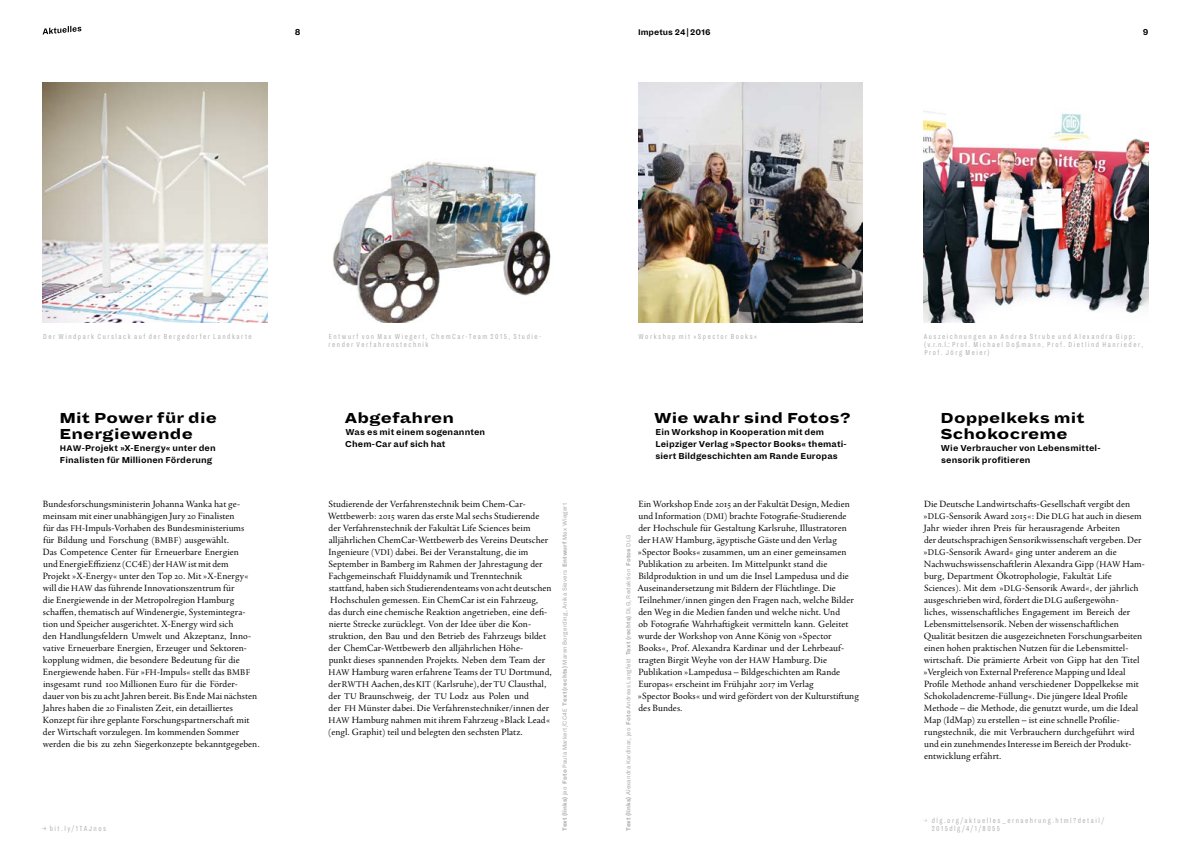
<style>
.page{position:relative;width:1191px;height:865px;background:#fff}
.page>*{position:absolute;margin:0;border:0;box-sizing:border-box;transform-origin:0 0}
.t1{font:900 16px/16px "Dia";letter-spacing:.01em;color:#000}
.t2{font:9.8px/12px "Agmena W1 G";color:#000}
.t3{font:700 9.5px/12px "Dia";letter-spacing:.01em;color:#000}
.t4{font:700 9.1px "Dia";color:#000}
.t5{font:300 8px/8px "Dia";letter-spacing:.185em;color:#a7a9a9}
.t6{font:6.5px "Dia";letter-spacing:.025em;color:#a7a9a9}
.s1{font-size:9px}
.s2{font-weight:700}
</style>
<div class="page">
<img style="left:332px;top:161px;width:219px;height:162px">
<img style="left:43px;top:83px;width:224px;height:240px">
<img style="left:638px;top:83px;width:224px;height:240px">
<img style="left:923px;top:111px;width:225px;height:212px">
<svg style="left:43px;top:26px;width:38px;height:9px"></svg>
<p class="t3" style="left:295px;top:26px;width:7px">8</p>
<p class="t4" style="left:638px;top:26px;width:74px">Impetus 24|2016</p>
<p class="t3" style="left:1142px;top:26px;width:7px">9</p>
<p class="t5" style="left:43px;top:332px;width:210px">Der Windpark Curslack auf der Bergedorfer Landkarte</p>
<p class="t5" style="left:329px;top:332px;width:214px">Entwurf von Max Wiegert, ChemCar-Team 2015, Studie&shy;render Verfahrenstechnik</p>
<p class="t5" style="left:638px;top:332px;width:120px">Workshop mit »Spector Books«</p>
<h1 class="t1" style="left:59px;top:409px;width:159px">Mit Power für die<br>Energiewende</h1>
<p class="t3" style="left:60px;top:442px;width:157px"><span class="s1">HAW</span>-Projekt »X-Energy« unter den<br>Finalisten für Millionen Förderung</p>
<h1 class="t1" style="left:345px;top:409px;width:111px">Abgefahren</h1>
<p class="t3" style="left:345px;top:426px;width:141px">Was es mit einem sogenannten<br>Chem-Car auf sich hat</p>
<h1 class="t1" style="left:654px;top:409px;width:198px">Wie wahr sind Fotos?</h1>
<p class="t3" style="left:655px;top:426px;width:193px">Ein Workshop in Kooperation mit dem<br>Leipziger Verlag »Spector Books« themati&shy;siert Bildgeschichten am Rande Europas</p>
<p class="t2" style="left:43px;top:497px;width:218px">Bundesforschungsministerin Johanna Wanka hat ge&shy;meinsam mit einer unabhängigen Jury 20 Finalisten<br>für das <span class="s1">FH</span>-Impuls-Vorhaben des Bundesministeriums<br>für Bildung und Forschung (<span class="s1">BMBF</span>) ausgewählt.<br>Das Competence Center für Erneuerbare Energien<br>und EnergieEffizienz (<span class="s1">CC</span>4E) der <span class="s1">HAW</span> ist mit dem<br>Projekt »X-Energy« unter den Top 20. Mit »X-Energy« will die <span class="s1">HAW</span> das führende Innovationszentrum für<br>die Energiewende in der Metropolregion Hamburg schaffen, thematisch auf Windenergie, Systemintegra&shy;tion und Speicher ausgerichtet. X-Energy wird sich<br>den Handlungsfeldern Umwelt und Akzeptanz, Inno&shy;vative Erneuerbare Energien, Erzeuger und Sektoren&shy;kopplung widmen, die besondere Bedeutung für die Energiewende haben. Für »<span class="s1">FH</span>-Impuls« stellt das <span class="s1">BMBF </span>insgesamt rund 100 Millionen Euro für die Förder&shy;dauer von bis zu acht Jahren bereit. Bis Ende Mai nächsten Jahres haben die 20 Finalisten Zeit, ein detailliertes Konzept für ihre geplante Forschungspartnerschaft mit der Wirtschaft vorzulegen. Im kommenden Sommer werden die bis zu zehn Siegerkonzepte bekanntgegeben.</p>
<p class="t5" style="left:42px;top:824px;width:65px">→ bit.ly/1TAJnos</p>
<p class="t2" style="left:328px;top:497px;width:225px">Studierende der Verfahrenstechnik beim Chem-Car-Wettbewerb: 2015 waren das erste Mal sechs Studierende der Verfahrenstechnik der Fakultät Life Sciences beim alljährlichen ChemCar-Wettbewerb des Vereins Deutscher Ingenieure (<span class="s1">VDI</span>) dabei. Bei der Veranstaltung, die im September in Bamberg im Rahmen der Jahrestagung der Fachgemeinschaft Fluiddynamik und Trenntechnik stattfand, haben sich Studierendenteams von acht deutschen Hochschulen gemessen. Ein ChemCar ist ein Fahrzeug,<br>das durch eine chemische Reaktion angetrieben, eine defi&shy;nierte Strecke zurücklegt. Von der Idee über die Kon&shy;struktion, den Bau und den Betrieb des Fahrzeugs bildet der ChemCar-Wettbewerb den alljährlichen Höhe-<br>punkt dieses spannenden Projekts. Neben dem Team der <span class="s1">HAW</span> Hamburg waren erfahrene Teams der <span class="s1">TU</span> Dortmund, der <span class="s1">RWTH</span> Aachen, des <span class="s1">KIT</span> (Karlsruhe), der <span class="s1">TU</span> Clausthal, der <span class="s1">TU</span> Braunschweig, der <span class="s1">TU</span> Lodz aus Polen und<br>der <span class="s1">FH</span> Münster dabei. Die Verfahrenstechniker/innen der <span class="s1">HAW</span> Hamburg nahmen mit ihrem Fahrzeug »Black Lead« (engl. Graphit) teil und belegten den sechsten Platz.</p>
<p class="t6" style="left:561px;top:831px;width:329px;rotate:-90deg"><span class="s2">Text (links)</span> jeo <span class="s2">Foto</span> Paula Markert/CC4E <span class="s2">Text (rechts)</span> Maren Borgerding, Anika Sievers <span class="s2">Entwurf</span> Max Wiegert</p>
<p class="t2" style="left:637px;top:497px;width:223px">Ein Workshop Ende 2015 an der Fakultät Design, Medien und Information (<span class="s1">DMI</span>) brachte Fotografie-Studierende der Hochschule für Gestaltung Karlsruhe, Illustratoren der <span class="s1">HAW</span> Hamburg, ägyptische Gäste und den Verlag »Spector Books« zusammen, um an einer gemeinsamen Publikation zu arbeiten. Im Mittelpunkt stand die Bildproduktion in und um die Insel Lampedusa und die Auseinandersetzung mit Bildern der Flüchtlinge. Die Teilnehmer/innen gingen den Fragen nach, welche Bilder den Weg in die Medien fanden und welche nicht. Und<br>ob Fotografie Wahrhaftigkeit vermitteln kann. Geleitet wurde der Workshop von Anne König von »Spector Books«, Prof. Alexandra Kardinar und der Lehrbeauf&shy;tragten Birgit Weyhe von der <span class="s1">HAW</span> Hamburg. Die Publikation »Lampedusa – Bildgeschichten am Rande Europas« erscheint im Frühjahr 2017 im Verlag<br>»Spector Books« und wird gefördert von der Kulturstiftung des Bundes.</p>
<p class="t6" style="left:625px;top:831px;width:298px;rotate:-90deg"><span class="s2">Text (links)</span> Alexandra Kardinar, jeo <span class="s2">Foto</span> Andreas Langfeld <span class="s2">Text (rechts)</span> DLG, Redaktion <span class="s2">Fotos</span> DLG</p>
<p class="t5" style="left:924px;top:332px;width:221px">Auszeichnungen an Andrea Strube und Alexandra Gipp: (v. r. n. l.: Prof. Michael Doßmann, Prof. Dietlind Hanrieder,<br>Prof. Jörg Meier)</p>
<h1 class="t1" style="left:940px;top:409px;width:146px">Doppelkeks mit<br>Schokocreme</h1>
<p class="t3" style="left:941px;top:442px;width:161px">Wie Verbraucher von Lebensmittel&shy;sensorik profitieren</p>
<p class="t2" style="left:923px;top:497px;width:223px">Die Deutsche Landwirtschafts-Gesellschaft vergibt den »<span class="s1">DLG</span>-Sensorik Award 2015«: Die <span class="s1">DLG</span> hat auch in diesem Jahr wieder ihren Preis für herausragende Arbeiten<br>der deutschsprachigen Sensorikwissenschaft vergeben. Der »<span class="s1">DLG</span>-Sensorik Award« ging unter anderem an die Nachwuchswissenschaftlerin Alexandra Gipp (<span class="s1">HAW</span> Ham&shy;burg, Department Ökotrophologie, Fakultät Life Sciences). Mit dem »<span class="s1">DLG</span>-Sensorik Award«, der jährlich ausgeschrieben wird, fördert die <span class="s1">DLG</span> außergewöhn-<br>liches, wissenschaftliches Engagement im Bereich der Lebensmittelsensorik. Neben der wissenschaftlichen Qualität besitzen die ausgezeichneten Forschungsarbeiten einen hohen praktischen Nutzen für die Lebensmittel&shy;wirtschaft. Die prämierte Arbeit von Gipp hat den Titel »Vergleich von External Preference Mapping und Ideal Profile Methode anhand verschiedener Doppelkekse mit Schokoladencreme-Füllung«. Die jüngere Ideal Profile Methode – die Methode, die genutzt wurde, um die Ideal Map (IdMap) zu erstellen – ist eine schnelle Profilie&shy;rungstechnik, die mit Verbrauchern durchgeführt wird und ein zunehmendes Interesse im Bereich der Produkt&shy;entwicklung erfährt.</p>
<p class="t5" style="left:923px;top:816px;width:183px">→ dlg.org/aktuelles_ernaehrung.html?detail/</p>
<p class="t5" style="left:931px;top:824px;width:70px">2015dlg/4/1/8055</p>
</div>
